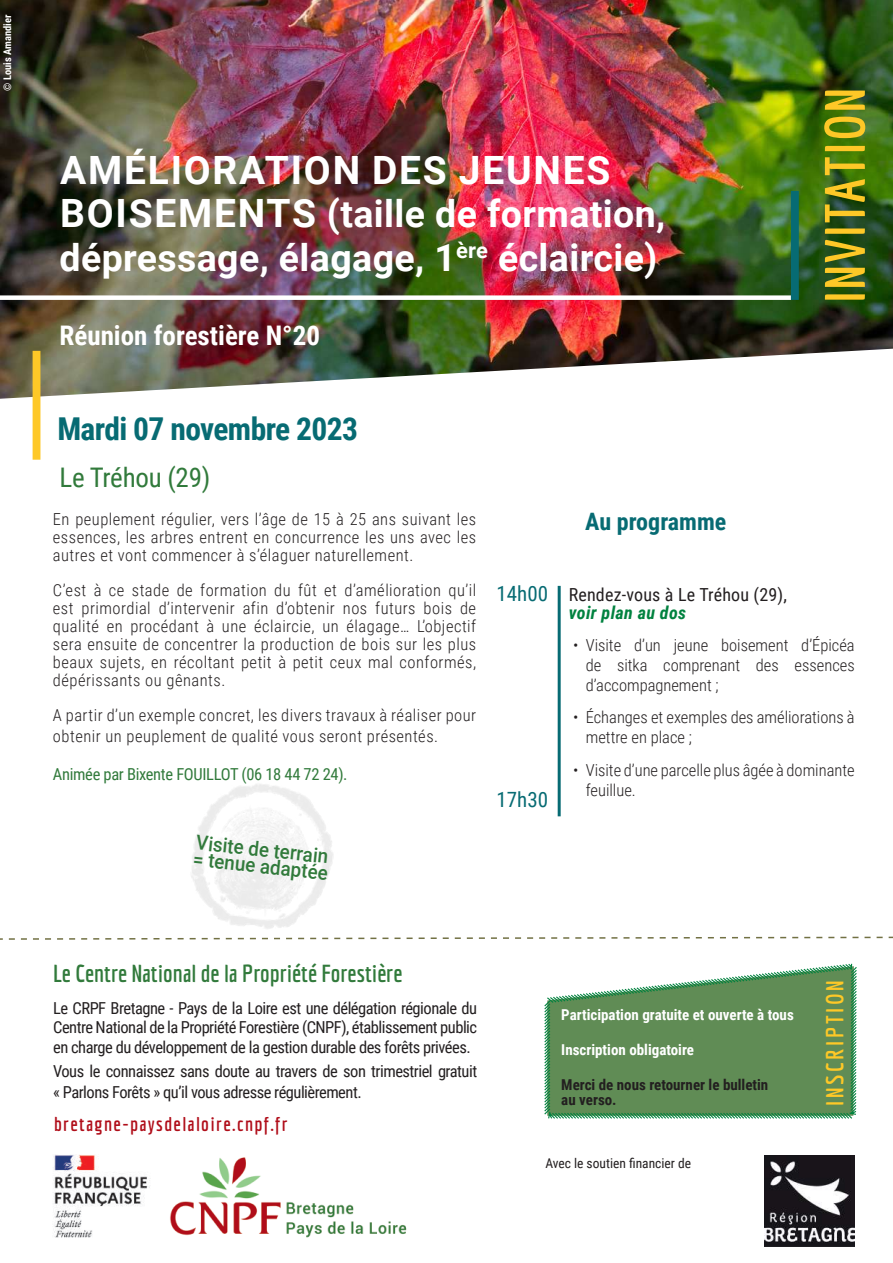
<style>
.page{position:relative;width:893px;height:1263px;background:#fff}
.page>*{position:absolute;margin:0;border:0;box-sizing:border-box;transform-origin:0 0}
.t1{font:700 55.5px "Economica";letter-spacing:.03em;color:#fec827}
.t2{font:700 39px "Roboto";letter-spacing:.045em;color:#fff}
.t3{font:700 37.5px/43.5px "Roboto";letter-spacing:.01em;color:#fff}
.t4{font:700 31.5px "Roboto Condensed";letter-spacing:-.02em;color:#076b73}
.t5{font:700 27px "Roboto Condensed";color:#fff}
.t6{font:27px "Roboto Condensed";letter-spacing:-.01em;color:#317a3b}
.t7{font:700 24px "Economica";color:#317a3b}
.t8{font:700 24px "Economica";letter-spacing:.11em;color:#fec827}
.t9{font:700 24px "Roboto Condensed";color:#076b73}
.t10{font:21px "Roboto Condensed";color:#076b73}
.t11{font:500 20.1px/16.5px "Roboto";color:#317a3b;scale:.94 1}
.t12{font:700 19.5px "Economica";letter-spacing:.07em;color:#b00d19}
.t13{font:18px "Roboto Condensed";letter-spacing:.01em;color:#231f20}
.t14{font:italic 700 18px "Roboto Condensed";letter-spacing:.02em;color:#00823f}
.t15{font:300 16.5px/18px "Roboto Condensed";letter-spacing:.03em;color:#231f20;text-align:justify}
.t16{font:16.5px/19.5px "Roboto Condensed";letter-spacing:-.03em;color:#231f20;text-align:justify}
.t17{font:300 16.5px/19.8px "Roboto Condensed";color:#231f20}
.t18{font:16.5px "Roboto Condensed";letter-spacing:-.02em;color:#317a3b}
.t19{font:700 15px "Roboto Condensed";color:#fff}
.t20{font:700 15px/15px "Roboto Condensed";color:#231f20}
.t21{font:13.5px "Roboto Condensed";color:#231f20}
.t22{font:700 10.5px "Roboto Condensed";color:#fff}
.s1{font-size:39px}
</style>
<div class="page">
<img style="left:0;top:0;width:893px;height:399px">
<div style="left:0;top:295px;width:791px;height:5px;background:#fff"></div>
<img style="left:53px;top:1154px;width:97px;height:83px">
<img style="left:170px;top:1157px;width:237px;height:81px">
<div style="left:33px;top:351px;width:7px;height:109px;background:#fec827"></div>
<div style="left:791px;top:191px;width:8px;height:109px;background:#076b73;border:2px solid #076b73"></div>
<svg style="left:544px;top:963px;width:313px;height:156px;background:#719b6b"></svg>
<svg style="left:0;top:936px;width:893px;height:4px"></svg>
<hr style="left:558px;top:586px;width:3px;height:230px;background:#076b73">
<img style="left:764px;top:1155px;width:91px;height:91px">
<p class="t22" style="left:0;top:91px;width:78px;rotate:-90deg">© Louis Amandier</p>
<h2 class="t2" style="left:60px;top:142px;width:552px">AMÉLIORATION DES JEUNES</h2>
<h3 class="t3" style="left:60px;top:191px;width:607px"><span class="s1">BOISEMENTS</span> (taille de formation, dépressage, élagage, 1<sup>ère</sup> éclaircie)</h3>
<h3 class="t5" style="left:60px;top:316px;width:262px">Réunion forestière N°20</h3>
<h1 class="t1" style="left:813px;top:303px;width:216px;rotate:-90deg">INVITATION</h1>
<h3 class="t4" style="left:57px;top:407px;width:302px">Mardi 07 novembre 2023</h3>
<h3 class="t6" style="left:60px;top:458px;width:152px">Le Tréhou (29)</h3>
<p class="t15" style="left:53px;top:509px;width:425px">En peuplement régulier, vers l’âge de 15 à 25 ans suivant les essences, les arbres entrent en concurrence les uns avec les autres et vont commencer à s’élaguer naturellement.</p>
<p class="t15" style="left:53px;top:580px;width:425px">C’est à ce stade de formation du fût et d’amélioration qu’il est primordial d’intervenir afin d’obtenir nos futurs bois de qualité en procédant à une éclaircie, un élagage… L’objectif sera ensuite de concentrer la production de bois sur les plus beaux sujets, en récoltant petit à petit ceux mal conformés, dépérissants ou gênants.</p>
<p class="t15" style="left:53px;top:704px;width:425px;line-height:21px">A partir d’un exemple concret, les divers travaux à réaliser pour obtenir un peuplement de qualité vous seront présentés.</p>
<p class="t18" style="left:53px;top:762px;width:296px">Animée par Bixente FOUILLOT (06 18 44 72 24).</p>
<p class="t11" style="left:196px;top:833px;width:145px;rotate:6deg">Visite de terrain = tenue adaptée</p>
<p class="t10" style="left:496px;top:578px;width:53px">14h00</p>
<p class="t10" style="left:496px;top:785px;width:53px">17h30</p>
<h3 class="t9" style="left:585px;top:505px;width:143px">Au programme</h3>
<p class="t13" style="left:569px;top:582px;width:220px">Rendez-vous à Le Tréhou (29),</p>
<p class="t14" style="left:569px;top:600px;width:119px">voir plan au dos</p>
<p class="t15" style="left:586px;top:635px;width:270px;line-height:19.8px;text-indent:-13px">• Visite d’un jeune boisement d’Épicéa de sitka comprenant des essences d’accompagnement ;</p>
<p class="t17" style="left:586px;top:707px;width:270px;text-indent:-13px">• Échanges et exemples des améliorations à mettre en place ;</p>
<p class="t17" style="left:586px;top:759px;width:270px;text-indent:-13px">• Visite d’une parcelle plus âgée à dominante feuillue.</p>
<h3 class="t7" style="left:53px;top:959px;width:351px">Le Centre National de la Propriété Forestière</h3>
<p class="t16" style="left:53px;top:998px;width:426px">Le CRPF Bretagne - Pays de la Loire est une délégation régionale du Centre National de la Propriété Forestière (CNPF), établissement public en charge du développement de la gestion durable des forêts privées.</p>
<p class="t16" style="left:53px;top:1060px;width:426px;line-height:21px">Vous le connaissez sans doute au travers de son trimestriel gratuit « Parlons Forêts » qu’il vous adresse régulièrement.</p>
<p class="t12" style="left:54px;top:1112px;width:235px">bretagne-paysdelaloire.cnpf.fr</p>
<p class="t19" style="left:561px;top:1004px;width:234px">Participation gratuite et ouverte à tous</p>
<p class="t19" style="left:561px;top:1039px;width:134px">Inscription obligatoire</p>
<p class="t20" style="left:561px;top:1077px;width:209px">Merci de nous retourner le bulletin au verso.</p>
<p class="t21" style="left:545px;top:1153px;width:147px">Avec le soutien financier de</p>
<h3 class="t8" style="left:821px;top:1106px;width:127px;rotate:-90deg">INSCRIPTION</h3>
</div>
